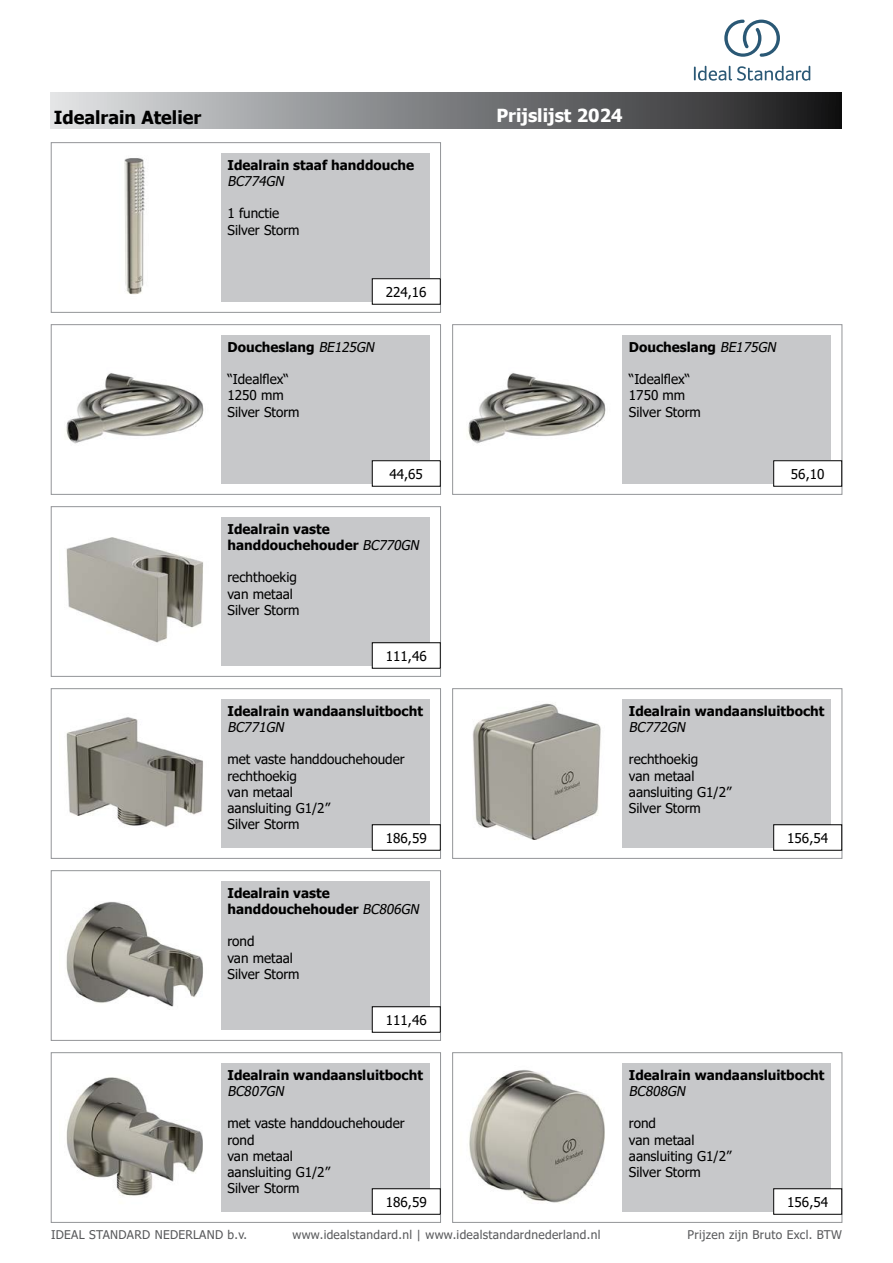
<style>
.page{position:relative;width:893px;height:1263px;background:#fff}
.page>*{position:absolute;margin:0;border:0;box-sizing:border-box;transform-origin:0 0}
.t1{font:700 18px "Tahoma";color:#000}
.t2{font:700 18px "Tahoma";color:#fff}
.t3{font:13.5px/16.2px "Tahoma";color:#000}
.t4{font:700 13.5px/16.2px "Tahoma";color:#000}
.t5{font:italic 13.5px "Tahoma";color:#000}
.t6{font:12px "Tahoma";letter-spacing:.025em;color:#58595b}
.s1{font-weight:400;font-style:italic}
</style>
<div class="page">
<div style="left:51px;top:92px;width:791px;height:37px;background:linear-gradient(to right,#dee1e3,#1a1a1b)"></div>
<div style="left:51px;top:142px;width:390px;height:171px;border:1px solid #939598"></div>
<img style="left:124px;top:158px;width:21px;height:137px">
<div style="left:221px;top:153px;width:209px;height:149px;background:#c7c8ca"></div>
<div style="left:51px;top:324px;width:390px;height:171px;border:1px solid #939598"></div>
<img style="left:66px;top:373px;width:138px;height:71px">
<div style="left:221px;top:335px;width:209px;height:149px;background:#c7c8ca"></div>
<div style="left:452px;top:324px;width:390px;height:171px;border:1px solid #939598"></div>
<img style="left:468px;top:373px;width:138px;height:71px">
<div style="left:622px;top:335px;width:209px;height:149px;background:#c7c8ca"></div>
<div style="left:51px;top:506px;width:390px;height:170px;border:1px solid #939598"></div>
<img style="left:66px;top:537px;width:137px;height:106px">
<div style="left:221px;top:517px;width:209px;height:149px;background:#c7c8ca"></div>
<div style="left:51px;top:688px;width:390px;height:170px;border:1px solid #939598"></div>
<img style="left:66px;top:717px;width:137px;height:110px">
<div style="left:221px;top:699px;width:209px;height:149px;background:#c7c8ca"></div>
<div style="left:452px;top:688px;width:390px;height:170px;border:1px solid #939598"></div>
<img style="left:472px;top:703px;width:129px;height:137px">
<div style="left:622px;top:699px;width:209px;height:149px;background:#c7c8ca"></div>
<div style="left:51px;top:870px;width:390px;height:170px;border:1px solid #939598"></div>
<img style="left:66px;top:902px;width:137px;height:105px">
<div style="left:221px;top:881px;width:209px;height:149px;background:#c7c8ca"></div>
<div style="left:51px;top:1052px;width:390px;height:170px;border:1px solid #939598"></div>
<img style="left:66px;top:1077px;width:137px;height:119px">
<div style="left:221px;top:1063px;width:209px;height:149px;background:#c7c8ca"></div>
<div style="left:452px;top:1052px;width:390px;height:170px;border:1px solid #939598"></div>
<img style="left:469px;top:1070px;width:136px;height:133px">
<div style="left:622px;top:1063px;width:209px;height:149px;background:#c7c8ca"></div>
<div style="left:372px;top:279px;width:68px;height:25px;background:#fff"></div>
<div style="left:372px;top:461px;width:68px;height:25px;background:#fff"></div>
<div style="left:372px;top:460px;width:68px;height:26px;border:1px solid #000"></div>
<div style="left:774px;top:461px;width:68px;height:25px;background:#fff"></div>
<div style="left:773px;top:460px;width:69px;height:26px;border:1px solid #000"></div>
<div style="left:372px;top:643px;width:68px;height:25px;background:#fff"></div>
<div style="left:372px;top:642px;width:68px;height:26px;border:1px solid #000"></div>
<div style="left:372px;top:825px;width:68px;height:25px;background:#fff"></div>
<div style="left:372px;top:824px;width:68px;height:26px;border:1px solid #000"></div>
<div style="left:774px;top:825px;width:68px;height:25px;background:#fff"></div>
<div style="left:773px;top:824px;width:69px;height:26px;border:1px solid #000"></div>
<div style="left:372px;top:1007px;width:68px;height:25px;background:#fff"></div>
<div style="left:372px;top:1006px;width:68px;height:26px;border:1px solid #000"></div>
<div style="left:372px;top:1189px;width:68px;height:25px;background:#fff"></div>
<div style="left:372px;top:1188px;width:68px;height:26px;border:1px solid #000"></div>
<div style="left:774px;top:1189px;width:68px;height:25px;background:#fff"></div>
<div style="left:773px;top:1188px;width:69px;height:26px;border:1px solid #000"></div>
<svg style="left:694px;top:66px;width:116px;height:15px"></svg>
<svg style="left:724px;top:20px;width:56px;height:37px"></svg>
<h1 class="t1" style="left:54px;top:105px;width:149px">Idealrain Atelier</h1>
<p class="t4" style="left:227px;top:157px;width:188px">Idealrain staaf handdouche</p>
<p class="t5" style="left:227px;top:172px;width:61px">BC774GN</p>
<p class="t3" style="left:227px;top:206px;width:74px">1 functie<br>Silver Storm</p>
<p class="t3" style="left:386px;top:284px;width:42px">224,16</p>
<p class="t4" style="left:227px;top:339px;width:152px">Doucheslang <span class="s1">BE125GN</span></p>
<p class="t3" style="left:227px;top:372px;width:74px">“Idealflex“<br>1250 mm<br>Silver Storm</p>
<h1 class="t2" style="left:496px;top:103px;width:128px">Prijslijst 2024</h1>
<p class="t4" style="left:629px;top:339px;width:152px">Doucheslang <span class="s1">BE175GN</span></p>
<p class="t3" style="left:629px;top:372px;width:74px">“Idealflex“<br>1750 mm<br>Silver Storm</p>
<p class="t3" style="left:390px;top:466px;width:35px">44,65</p>
<p class="t3" style="left:791px;top:466px;width:35px">56,10</p>
<p class="t4" style="left:227px;top:521px;width:196px">Idealrain vaste handdouchehouder <span class="s1">BC770GN</span></p>
<p class="t3" style="left:227px;top:570px;width:74px">rechthoekig van metaal<br>Silver Storm</p>
<p class="t3" style="left:386px;top:648px;width:42px">111,46</p>
<p class="t4" style="left:227px;top:703px;width:197px">Idealrain wandaansluitbocht</p>
<p class="t5" style="left:227px;top:718px;width:61px">BC771GN</p>
<p class="t3" style="left:227px;top:752px;width:179px">met vaste handdouchehouder rechthoekig<br>van metaal<br>aansluiting G1/2”<br>Silver Storm</p>
<p class="t4" style="left:629px;top:703px;width:197px">Idealrain wandaansluitbocht</p>
<p class="t5" style="left:629px;top:718px;width:61px">BC772GN</p>
<p class="t3" style="left:629px;top:752px;width:104px">rechthoekig<br>van metaal aansluiting G1/2”<br>Silver Storm</p>
<p class="t3" style="left:386px;top:830px;width:42px">186,59</p>
<p class="t3" style="left:787px;top:830px;width:42px">156,54</p>
<p class="t4" style="left:227px;top:885px;width:196px">Idealrain vaste handdouchehouder <span class="s1">BC806GN</span></p>
<p class="t3" style="left:227px;top:934px;width:74px">rond<br>van metaal<br>Silver Storm</p>
<p class="t3" style="left:386px;top:1012px;width:42px">111,46</p>
<p class="t4" style="left:227px;top:1067px;width:197px">Idealrain wandaansluitbocht</p>
<p class="t5" style="left:227px;top:1082px;width:61px">BC807GN</p>
<p class="t3" style="left:227px;top:1116px;width:179px">met vaste handdouchehouder rond<br>van metaal<br>aansluiting G1/2”<br>Silver Storm</p>
<p class="t4" style="left:629px;top:1067px;width:197px">Idealrain wandaansluitbocht</p>
<p class="t5" style="left:629px;top:1082px;width:61px">BC808GN</p>
<p class="t3" style="left:629px;top:1116px;width:104px">rond<br>van metaal aansluiting G1/2”<br>Silver Storm</p>
<p class="t3" style="left:386px;top:1194px;width:42px">186,59</p>
<p class="t3" style="left:787px;top:1194px;width:42px">156,54</p>
<p class="t6" style="left:51px;top:1227px;width:198px">IDEAL STANDARD NEDERLAND b.v.</p>
<p class="t6" style="left:292px;top:1227px;width:309px">www.idealstandard.nl | www.idealstandardnederland.nl</p>
<p class="t6" style="left:688px;top:1227px;width:156px">Prijzen zijn Bruto Excl. BTW</p>
</div>
